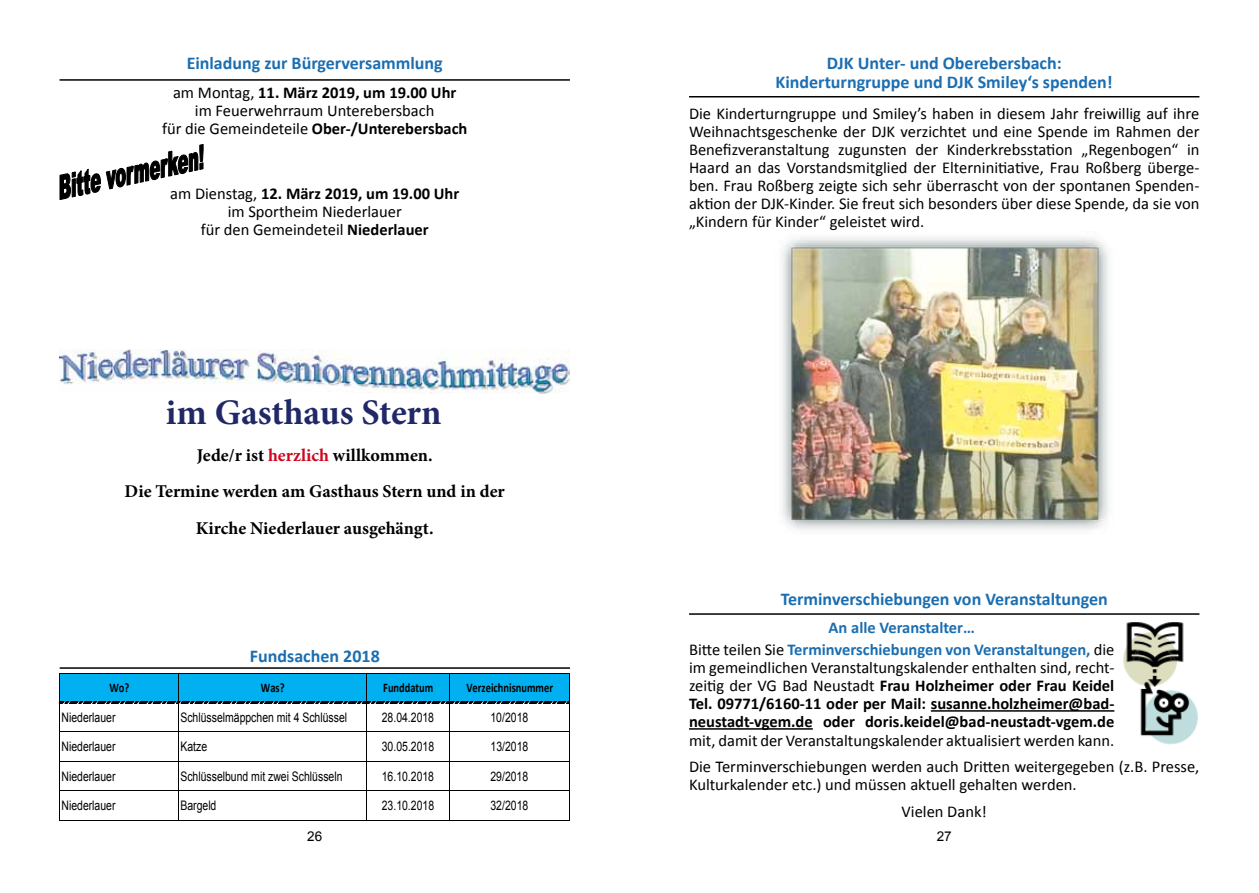
<style>
.page{position:relative;width:1259px;height:893px;background:#fff}
.page>*{position:absolute;margin:0;border:0;box-sizing:border-box;transform-origin:0 0}
.t1{font:700 36px "Minion Pro";color:#202867}
.t2{font:700 18px/19.5px "Calibri";color:#1b6eb1;text-align:center}
.t3{font:700 18px/36.5px "Minion Pro";color:#000;text-align:center}
.t4{font:16.5px/18px "Calibri";color:#000;text-align:center}
.t5{font:700 16.5px/18px "Calibri";color:#000;text-align:justify}
.t6{font:700 16.5px/22.2px "Calibri";color:#1b6eb1;text-align:center}
.t7{font:13.5px "Arial";color:#000}
.t8{font:13.05px "Arial";color:#000;scale:.8 1}
.t9{font:700 13.05px "Calibri";color:#000;scale:.8 1}
.s1{font-weight:700}
.s2{color:#cd071e}
.s3{font-weight:400;color:#000}
.s4{font-weight:400}
</style>
<div class="page">
<hr style="left:60px;top:79px;width:510px;height:2px;background:#000">
<svg style="left:60px;top:144px;width:144px;height:56px"></svg>
<img style="left:60px;top:350px;width:510px;height:44px">
<hr style="left:60px;top:667px;width:510px;height:2px;background:#000">
<hr style="left:60px;top:703px;width:1px;height:118px;background:#000">
<hr style="left:178px;top:703px;width:1px;height:118px;background:#000">
<hr style="left:366px;top:703px;width:1px;height:118px;background:#000">
<hr style="left:449px;top:703px;width:1px;height:118px;background:#000">
<hr style="left:569px;top:703px;width:1px;height:118px;background:#000">
<svg style="left:59px;top:673px;width:511px;height:31px;background:#029bd3"></svg>
<hr style="left:60px;top:731px;width:509px;height:1px;background:#000">
<hr style="left:60px;top:761px;width:509px;height:1px;background:#000">
<hr style="left:60px;top:790px;width:509px;height:1px;background:#000">
<hr style="left:60px;top:820px;width:509px;height:1px;background:#000">
<hr style="left:689px;top:96px;width:510px;height:1px;background:#000">
<img style="left:782px;top:237px;width:327px;height:293px">
<hr style="left:931px;top:710px;width:183px;height:2px;background:#000">
<hr style="left:689px;top:728px;width:124px;height:2px;background:#000">
<hr style="left:689px;top:613px;width:510px;height:2px;background:#000">
<img style="left:1123px;top:622px;width:75px;height:123px">
<p class="t2" style="left:187px;top:52px;width:258px">Einladung zur Bürgerversammlung</p>
<p class="t4" style="left:162px;top:83px;width:307px">am Montag, <span class="s1">11. März 2019, um 19.00 Uhr<br></span>im Feuerwehrraum Unterebersbach<br>für die Gemeindeteile <span class="s1">Ober-/Unterebersbach</span></p>
<p class="t4" style="left:170px;top:184px;width:291px">am Dienstag, <span class="s1">12. März 2019, um 19.00 Uhr </span>im Sportheim Niederlauer<br>für den Gemeindeteil <span class="s1">Niederlauer</span></p>
<h1 class="t1" style="left:166px;top:387px;width:277px">im Gasthaus Stern</h1>
<p class="t3" style="left:125px;top:437px;width:382px">Jede/r ist <span class="s2">herzlich</span> willkommen.<br>Die Termine werden am Gasthaus Stern und in der<br>Kirche Niederlauer ausgehängt.</p>
<p class="t2" style="left:250px;top:646px;width:131px">Fundsachen 2018</p>
<p class="t9" style="left:109px;top:680px;width:26px">Wo?</p>
<p class="t9" style="left:261px;top:680px;width:31px">Was?</p>
<p class="t9" style="left:383px;top:680px;width:64px">Funddatum</p>
<p class="t9" style="left:466px;top:680px;width:110px">Verzeichnisnummer</p>
<p class="t8" style="left:62px;top:709px;width:69px">Niederlauer</p>
<p class="t8" style="left:180px;top:709px;width:210px">Schlüsselmäppchen mit 4 Schlüssel</p>
<p class="t8" style="left:382px;top:709px;width:67px">28.04.2018</p>
<p class="t8" style="left:490px;top:709px;width:49px">10/2018</p>
<p class="t8" style="left:62px;top:738px;width:69px">Niederlauer</p>
<p class="t8" style="left:180px;top:738px;width:35px">Katze</p>
<p class="t8" style="left:382px;top:738px;width:67px">30.05.2018</p>
<p class="t8" style="left:490px;top:738px;width:49px">13/2018</p>
<p class="t8" style="left:62px;top:768px;width:69px">Niederlauer</p>
<p class="t8" style="left:180px;top:768px;width:204px">Schlüsselbund mit zwei Schlüsseln</p>
<p class="t8" style="left:382px;top:768px;width:67px">16.10.2018</p>
<p class="t8" style="left:490px;top:768px;width:49px">29/2018</p>
<p class="t8" style="left:62px;top:797px;width:69px">Niederlauer</p>
<p class="t8" style="left:180px;top:797px;width:47px">Bargeld</p>
<p class="t8" style="left:382px;top:797px;width:67px">23.10.2018</p>
<p class="t8" style="left:490px;top:797px;width:49px">32/2018</p>
<p class="t2" style="left:775px;top:52px;width:339px">DJK Unter- und Oberebersbach:<br>Kinderturngruppe und DJK Smiley‘s spenden!</p>
<p class="t4" style="left:689px;top:103px;width:512px;text-align:justify">Die Kinderturngruppe und Smiley’s haben in diesem Jahr freiwillig auf ihre Weihnachtsgeschenke der DJK verzichtet und eine Spende im Rahmen der Benefizveranstaltung zugunsten der Kinderkrebsstation „Regenbogen“ in Haard an das Vorstandsmitglied der Elterninitiative, Frau Roßberg überge&shy;ben. Frau Roßberg zeigte sich sehr überrascht von der spontanen Spenden&shy;aktion der DJK-Kinder. Sie freut sich besonders über diese Spende, da sie von „Kindern für Kinder“ geleistet wird.</p>
<p class="t2" style="left:780px;top:589px;width:328px">Terminverschiebungen von Veranstaltungen</p>
<p class="t6" style="left:689px;top:616px;width:427px">An alle Veranstalter…<br><span class="s3">Bitte teilen Sie</span> Terminverschiebungen von Veranstaltungen, <span class="s3">die</span></p>
<p class="t5" style="left:689px;top:658px;width:427px"><span class="s4">im gemeindlichen Veranstaltungskalender enthalten sind, recht&shy;zeitig der VG Bad Neustadt</span> Frau Holzheimer oder Frau Keidel Tel. 09771/6160-11 oder per Mail: susanne.holzheimer@bad&shy;neustadt-vgem.de oder doris.keidel@bad-neustadt-vgem.de</p>
<p class="t4" style="left:689px;top:726px;width:512px;line-height:26.5px;text-align:left">mit, damit der Veranstaltungskalender aktualisiert werden kann.<br>Die Terminverschiebungen werden auch Dritten weitergegeben (z.B. Presse,</p>
<p class="t4" style="left:901px;top:770px;width:177px;line-height:26.5px;text-align:left;text-indent:-212px">Kulturkalender etc.) und müssen aktuell gehalten werden.<br>Vielen Dank!</p>
<p class="t7" style="left:307px;top:828px;width:17px">26</p>
<p class="t7" style="left:936px;top:828px;width:17px">27</p>
</div>
